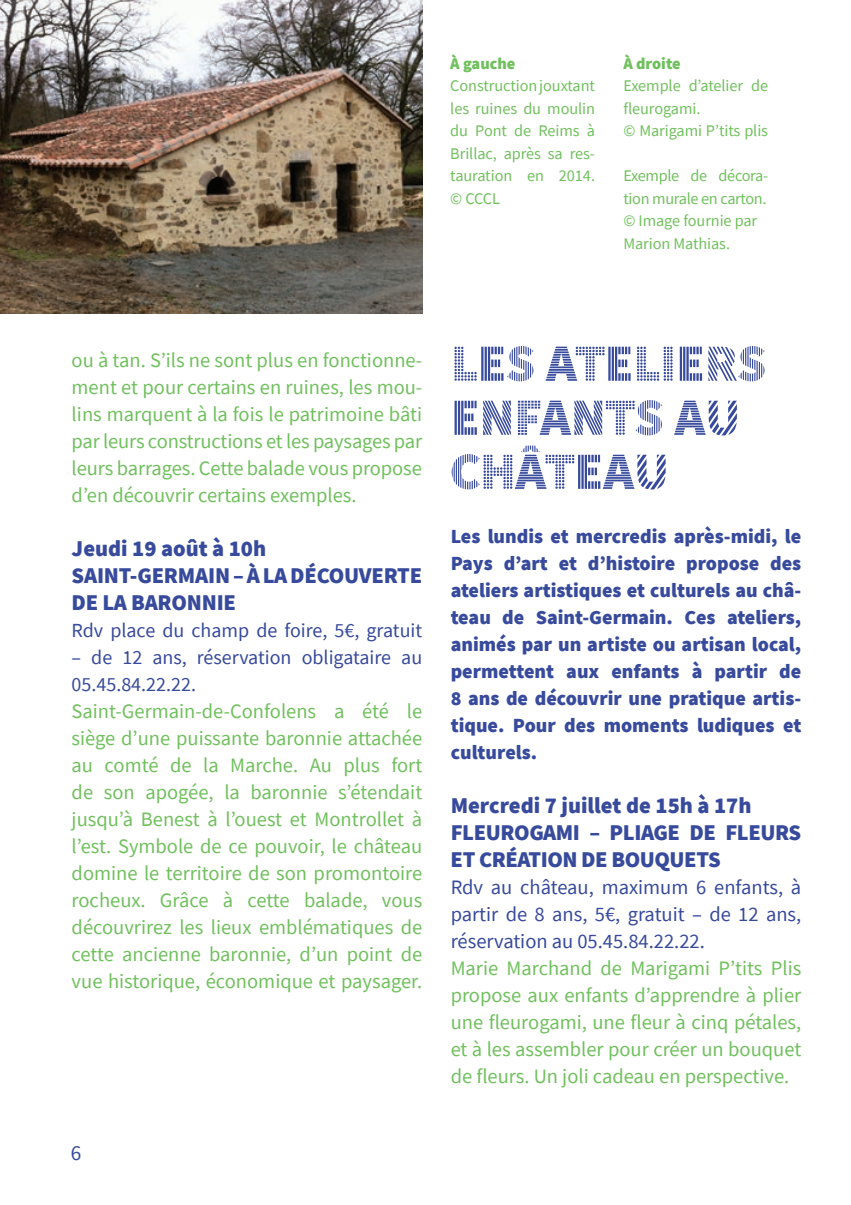
<style>
.page{position:relative;width:851px;height:1205px;background:#fff}
.page>*{position:absolute;margin:0;border:0;box-sizing:border-box;transform-origin:0 0}
.t1{font:900 52.5px/54px "Source Sans Pro DISPLAYV2";letter-spacing:-.01em;color:#374a9c}
.t2{font:900 22.5px/27px "Source Sans Pro";letter-spacing:-.01em;color:#374a9c}
.t3{font:21.25px "Source Sans Pro";color:#374a9c}
.t4{font:20.5px/27px "Source Sans Pro";color:#70c05d;text-align:justify}
.t5{font:20.5px/27px "Source Sans Pro";color:#374a9c;text-align:justify}
.t6{font:900 20px/27px "Source Sans Pro";color:#374a9c;text-align:justify}
.t7{font:20px/27px "Source Sans Pro";color:#374a9c}
.t8{font:16.25px/22.5px "Source Sans Pro";letter-spacing:-.005em;color:#70c05d}
.t9{font:900 16.25px "Source Sans Pro";letter-spacing:-.005em;color:#70c05d}
</style>
<div class="page">
<img style="left:0;top:0;width:422px;height:313px">
<p class="t9" style="left:450px;top:52px;width:67px">à gauche</p>
<p class="t8" style="left:450px;top:75px;width:146px;text-align:justify">Construction jouxtant les ruines du moulin du Pont de Reims à Brillac, après sa res&shy;tauration en 2014. © CCCL</p>
<p class="t9" style="left:623px;top:52px;width:59px">à droite</p>
<p class="t8" style="left:623px;top:75px;width:146px">Exemple d’atelier de fleurogami.<br>© Marigami P’tits plis</p>
<p class="t8" style="left:623px;top:165px;width:146px">Exemple de décora&shy;tion murale en carton. © Image fournie par<br>Marion Mathias.</p>
<p class="t4" style="left:72px;top:347px;width:352px">ou à tan. S’ils ne sont plus en fonctionne&shy;ment et pour certains en ruines, les mou&shy;lins marquent à la fois le patrimoine bâti par leurs constructions et les paysages par leurs barrages. Cette balade vous propose d’en découvrir certains exemples.</p>
<p class="t2" style="left:72px;top:535px;width:196px">Jeudi 19 août à 10h<br>SAINT</p>
<p class="t2" style="left:130px;top:562px;width:207px">-GERMAIN – À LA DÉCOUVE</p>
<p class="t2" style="left:384px;top:562px;width:27px">RTE</p>
<p class="t2" style="left:72px;top:589px;width:114px">DE LA BARONNIE</p>
<p class="t7" style="left:72px;top:617px;width:352px">Rdv place du champ de foire, 5€, gratuit</p>
<p class="t7" style="left:72px;top:644px;width:352px">– de 12 ans, réservation obligataire au<br>05.45.84.22.22.</p>
<p class="t4" style="left:72px;top:698px;width:352px">Saint-Germain-de-Confolens a été le siège d’une puissante baronnie attachée au comté de la Marche. Au plus fort de son apogée, la baronnie s’étendait jusqu’à Benest à l’ouest et Montrollet à l’est. Symbole de ce pouvoir, le château domine le territoire de son promontoire rocheux. Grâce à cette balade, vous découvrirez les lieux emblématiques de cette ancienne baronnie, d’un point de vue historique, économique et paysager.</p>
<p class="t3" style="left:71px;top:1139px;width:12px">6</p>
<h1 class="t1" style="left:450px;top:338px;width:317px">LES ATELIERS<br>ENFANTS</h1>
<h1 class="t1" style="left:674px;top:392px;width:61px">AU</h1>
<h1 class="t1" style="left:450px;top:446px;width:213px">CHÂTEAU</h1>
<p class="t6" style="left:450px;top:522px;width:352px">Les lundis et mercredis après-midi, le Pays d’art et d’histoire propose des ateliers artistiques et culturels au châ&shy;teau de Saint-Germain. Ces ateliers, animés par un artiste ou artisan local, permettent aux enfants à partir de 8 ans de découvrir une pratique artis&shy;tique. Pour des moments ludiques et culturels.</p>
<p class="t2" style="left:450px;top:791px;width:350px">Mercredi 7 juillet de 15h à 17h<br>FLEU ROGAMI – PLIAGE DE FLEU RS<br>ET CRÉATION</p>
<p class="t2" style="left:581px;top:845px;width:102px">DE BOU QUETS</p>
<p class="t5" style="left:450px;top:873px;width:352px">Rdv au château, maximum 6 enfants, à partir de 8 ans, 5€, gratuit – de 12 ans, réservation au 05.45.84.22.22.</p>
<p class="t4" style="left:450px;top:954px;width:352px">Marie Marchand de Marigami P’tits Plis propose aux enfants d’apprendre à plier une fleurogami, une fleur à cinq pétales, et à les assembler pour créer un bouquet de fleurs. Un joli cadeau en perspective.</p>
</div>
